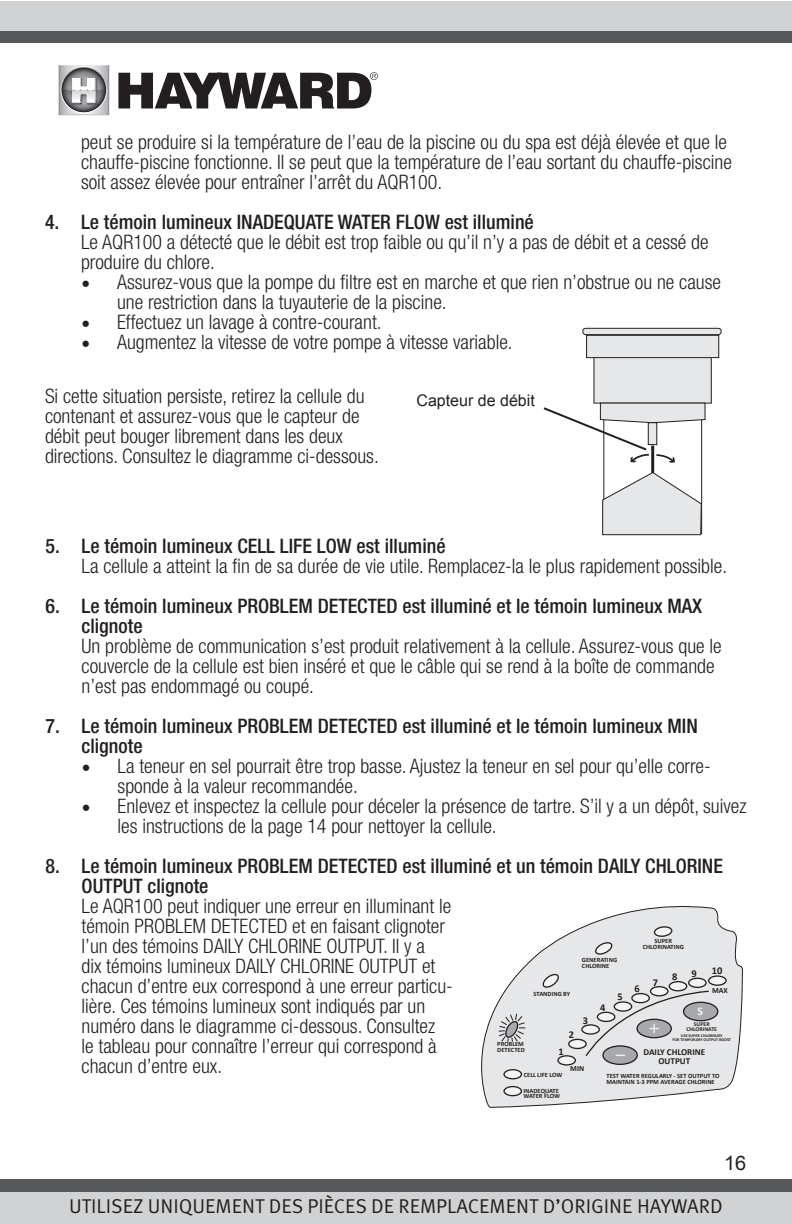
<style>
.page{position:relative;width:792px;height:1224px;background:#fff}
.page>*{position:absolute;margin:0;border:0;box-sizing:border-box;transform-origin:0 0}
.t1{font:300 condensed 20px/20px "Helvetica Neue LT Std";color:#231f20}
.t2{font:500 condensed 20px/20px "Helvetica Neue LT Std";color:#231f20}
.t3{font:20px "Meta OT Norm";color:#231f20}
.t4{font:20px "Arial";color:#231f20}
.t5{font:16px "Arial";color:#231f20}
.t6{font:700 11.6px "Calibri";color:#f2f3f4}
.t7{font:700 10.4px "Calibri";color:#231f20}
.t8{font:700 9.2px/9.2px "Calibri";color:#231f20;text-align:center}
.t9{font:700 7.8px "Calibri";color:#231f20}
.t10{font:700 6.4px/5.8px "Calibri";color:#231f20}
.t11{font:700 5.8px/4.6px "Calibri";color:#231f20;text-align:center}
.t12{font:700 4.2px/3.8px "Calibri";color:#231f20;text-align:center}
.s1{font-family:"Minion Pro";font-weight:400;font-stretch:normal;font-size:24px}
</style>
<div class="page">
<div style="left:0;top:1192px;width:792px;height:32px;background:#d1d2d4"></div>
<div style="left:0;top:1179px;width:792px;height:13px;background:#57585a"></div>
<div style="left:0;top:1px;width:792px;height:31px;background:#d1d2d4"></div>
<div style="left:0;top:32px;width:792px;height:11px;background:#57585a"></div>
<svg style="left:118px;top:72px;width:260px;height:36px"></svg>
<img style="left:59px;top:67px;width:50px;height:46px">
<img style="left:61px;top:67px;width:46px;height:46px">
<img style="left:105px;top:68px;width:1px;height:44px">
<img style="left:62px;top:68px;width:43px;height:1px">
<img style="left:62px;top:111px;width:43px;height:1px">
<img style="left:62px;top:69px;width:1px;height:42px">
<img style="left:104px;top:69px;width:1px;height:42px">
<img style="left:63px;top:69px;width:41px;height:1px">
<img style="left:63px;top:110px;width:41px;height:1px">
<img style="left:63px;top:70px;width:1px;height:40px">
<img style="left:103px;top:70px;width:1px;height:40px">
<img style="left:64px;top:70px;width:39px;height:1px">
<img style="left:64px;top:109px;width:39px;height:1px">
<img style="left:64px;top:71px;width:1px;height:38px">
<img style="left:102px;top:71px;width:1px;height:38px">
<img style="left:65px;top:71px;width:37px;height:1px">
<img style="left:65px;top:108px;width:37px;height:1px">
<img style="left:66px;top:72px;width:35px;height:1px">
<img style="left:66px;top:107px;width:35px;height:1px">
<img style="left:67px;top:73px;width:34px;height:34px">
<img style="left:67px;top:74px;width:33px;height:33px">
<img style="left:68px;top:74px;width:32px;height:32px">
<img style="left:69px;top:105px;width:30px;height:1px">
<img style="left:69px;top:75px;width:30px;height:1px">
<img style="left:70px;top:76px;width:28px;height:29px">
<img style="left:70px;top:77px;width:27px;height:1px">
<svg style="left:62px;top:78px;width:44px;height:26px"></svg>
<svg style="left:59px;top:113px;width:50px;height:2px"></svg>
<svg style="left:59px;top:65px;width:50px;height:2px"></svg>
<div style="left:594px;top:357px;width:117px;height:46px;background:#e6e7e9"></div>
<div style="left:587px;top:335px;width:132px;height:23px;background:#e6e7e9"></div>
<div style="left:586px;top:335px;width:133px;height:23px;border:1px solid #231f20"></div>
<svg style="left:582px;top:327px;width:140px;height:8px"></svg>
<svg style="left:602px;top:471px;width:100px;height:65px"></svg>
<div style="left:652px;top:446px;width:2px;height:27px;border:1px solid #231f20"></div>
<svg style="left:543px;top:402px;width:163px;height:62px"></svg>
<svg style="left:481px;top:905px;width:262px;height:203px"></svg>
<div style="left:581px;top:1024px;width:19px;height:11px;border:1px solid #231f20;border-radius:50%"></div>
<div style="left:568px;top:1039px;width:19px;height:10px;border:1px solid #231f20;border-radius:50%"></div>
<div style="left:557px;top:1055px;width:19px;height:11px;border:1px solid #231f20;border-radius:50%"></div>
<div style="left:650px;top:986px;width:19px;height:10px;border:1px solid #231f20;border-radius:50%"></div>
<div style="left:669px;top:981px;width:18px;height:10px;border:1px solid #231f20;border-radius:50%"></div>
<div style="left:688px;top:978px;width:19px;height:10px;border:1px solid #231f20;border-radius:50%"></div>
<div style="left:708px;top:975px;width:19px;height:11px;border:1px solid #231f20;border-radius:50%"></div>
<svg style="left:540px;top:973px;width:20px;height:16px"></svg>
<svg style="left:593px;top:940px;width:20px;height:16px"></svg>
<svg style="left:654px;top:925px;width:19px;height:13px"></svg>
<div style="left:503px;top:1069px;width:19px;height:10px;border:1px solid #231f20;border-radius:50%"></div>
<div style="left:503px;top:1086px;width:19px;height:10px;border:1px solid #231f20;border-radius:50%"></div>
<div style="left:602px;top:1045px;width:36px;height:20px;border:1px solid #231f20;border-radius:50%"></div>
<div style="left:683px;top:1002px;width:35px;height:19px;border:1px solid #231f20;border-radius:50%"></div>
<svg style="left:585px;top:990px;width:125px;height:67px"></svg>
<svg style="left:498px;top:1013px;width:27px;height:29px"></svg>
<p class="t1" style="left:81px;top:132px;width:652px">peut se produire si la température de l’eau de la piscine ou du spa est déjà élevée et que le chauffe-piscine fonctionne. Il se peut que la température de l’eau sortant du chauffe-piscine soit assez élevée pour entraîner l’arrêt du AQR100.</p>
<p class="t2" style="left:45px;top:212px;width:490px">4. Le témoin lumineux INADEQUATE WATER FLOW est illuminé</p>
<p class="t1" style="left:81px;top:232px;width:629px">Le AQR100 a détecté que le débit est trop faible ou qu’il n’y a pas de débit et a cessé de produire du chlore.</p>
<p class="t1" style="left:117px;top:272px;width:606px;text-indent:-36px"><span class="s1">•</span> Assurez-vous que la pompe du filtre est en marche et que rien n’obstrue ou ne cause une restriction dans la tuyauterie de la piscine.</p>
<p class="t1" style="left:81px;top:312px;width:302px"><span class="s1">•</span> Effectuez un lavage à contre-courant.</p>
<p class="t1" style="left:81px;top:332px;width:433px"><span class="s1">•</span> Augmentez la vitesse de votre pompe à vitesse variable.</p>
<p class="t1" style="left:45px;top:385px;width:335px">Si cette situation persiste, retirez la cellule du contenant et assurez-vous que le capteur de débit peut bouger librement dans les deux directions. Consultez le diagramme ci-dessous.</p>
<p class="t5" style="left:417px;top:390px;width:120px">Capteur de débit</p>
<p class="t2" style="left:46px;top:535px;width:402px">5. Le témoin lumineux CELL LIFE LOW est illuminé</p>
<p class="t1" style="left:82px;top:555px;width:647px">La cellule a atteint la fin de sa durée de vie utile. Remplacez-la le plus rapidement possible.</p>
<p class="t2" style="left:82px;top:595px;width:622px;text-indent:-36px">6. Le témoin lumineux PROBLEM DETECTED est illuminé et le témoin lumineux MAX clignote</p>
<p class="t1" style="left:82px;top:635px;width:642px">Un problème de communication s’est produit relativement à la cellule. Assurez-vous que le couvercle de la cellule est bien inséré et que le câble qui se rend à la boîte de commande n’est pas endommagé ou coupé.</p>
<p class="t2" style="left:82px;top:715px;width:618px;text-indent:-36px">7. Le témoin lumineux PROBLEM DETECTED est illuminé et le témoin lumineux MIN clignote</p>
<p class="t1" style="left:118px;top:755px;width:595px;text-indent:-36px"><span class="s1">•</span> La teneur en sel pourrait être trop basse. Ajustez la teneur en sel pour qu’elle corre&shy;sponde à la valeur recommandée.</p>
<p class="t1" style="left:118px;top:795px;width:630px;text-indent:-36px"><span class="s1">•</span> Enlevez et inspectez la cellule pour déceler la présence de tartre. S’il y a un dépôt, suivez les instructions de la page 14 pour nettoyer la cellule.</p>
<p class="t2" style="left:82px;top:855px;width:643px;text-indent:-36px">8. Le témoin lumineux PROBLEM DETECTED est illuminé et un témoin DAILY CHLORINE<br>OUTPUT clignote</p>
<p class="t1" style="left:82px;top:895px;width:373px">Le AQR100 peut indiquer une erreur en illuminant le témoin PROBLEM DETECTED et en faisant clignoter l’un des témoins DAILY CHLORINE OUTPUT. Il y a<br>dix témoins lumineux DAILY CHLORINE OUTPUT et chacun d’entre eux correspond à une erreur particu&shy;lière. Ces témoins lumineux sont indiqués par un numéro dans le diagramme ci-dessous. Consultez<br>le tableau pour connaître l’erreur qui correspond à chacun d’entre eux.</p>
<p class="t10" style="left:643px;top:938px;width:43px;text-align:center">SUPER<br>CHLORINATING</p>
<p class="t10" style="left:582px;top:957px;width:37px">GENERATING<br>CHLORINE</p>
<p class="t7" style="left:692px;top:967px;width:7px">9</p>
<p class="t7" style="left:712px;top:964px;width:12px">10</p>
<p class="t6" style="left:698px;top:1004px;width:7px">S</p>
<p class="t7" style="left:672px;top:970px;width:7px">8</p>
<p class="t7" style="left:653px;top:976px;width:7px">7</p>
<p class="t7" style="left:635px;top:982px;width:7px">6</p>
<p class="t9" style="left:712px;top:985px;width:17px">MAX</p>
<p class="t10" style="left:534px;top:991px;width:38px">STANDING BY</p>
<p class="t7" style="left:617px;top:990px;width:7px">5</p>
<p class="t7" style="left:600px;top:1001px;width:7px">4</p>
<p class="t7" style="left:583px;top:1014px;width:7px">3</p>
<p class="t11" style="left:686px;top:1022px;width:32px">SUPER<br>CHLORINATE</p>
<p class="t7" style="left:569px;top:1028px;width:7px">2</p>
<p class="t12" style="left:673px;top:1034px;width:60px">USE SUPER CHLORINATE<br>FOR TEMPORARY OUTPUT BOOST</p>
<p class="t8" style="left:644px;top:1047px;width:63px">DAILY CHLORINE<br>OUTPUT</p>
<p class="t10" style="left:497px;top:1041px;width:29px">PROBLEM<br>DETECTED</p>
<p class="t10" style="left:524px;top:1072px;width:40px">CELL LIFE LOW</p>
<p class="t10" style="left:524px;top:1087px;width:38px">INADEQUATE<br>WATER FLOW</p>
<p class="t7" style="left:558px;top:1045px;width:7px">1</p>
<p class="t9" style="left:570px;top:1064px;width:16px">MIN</p>
<p class="t10" style="left:607px;top:1073px;width:115px">TEST WATER REGULARLY - SET OUTPUT TO<br>MAINTAIN 1-3 PPM AVERAGE CHLORINE</p>
<p class="t4" style="left:724px;top:1150px;width:24px">16</p>
<p class="t3" style="left:69px;top:1195px;width:655px">UTILISEZ UNIQUEMENT DES PIÈCES DE REMPLACEMENT D’ORIGINE HAYWARD</p>
</div>
